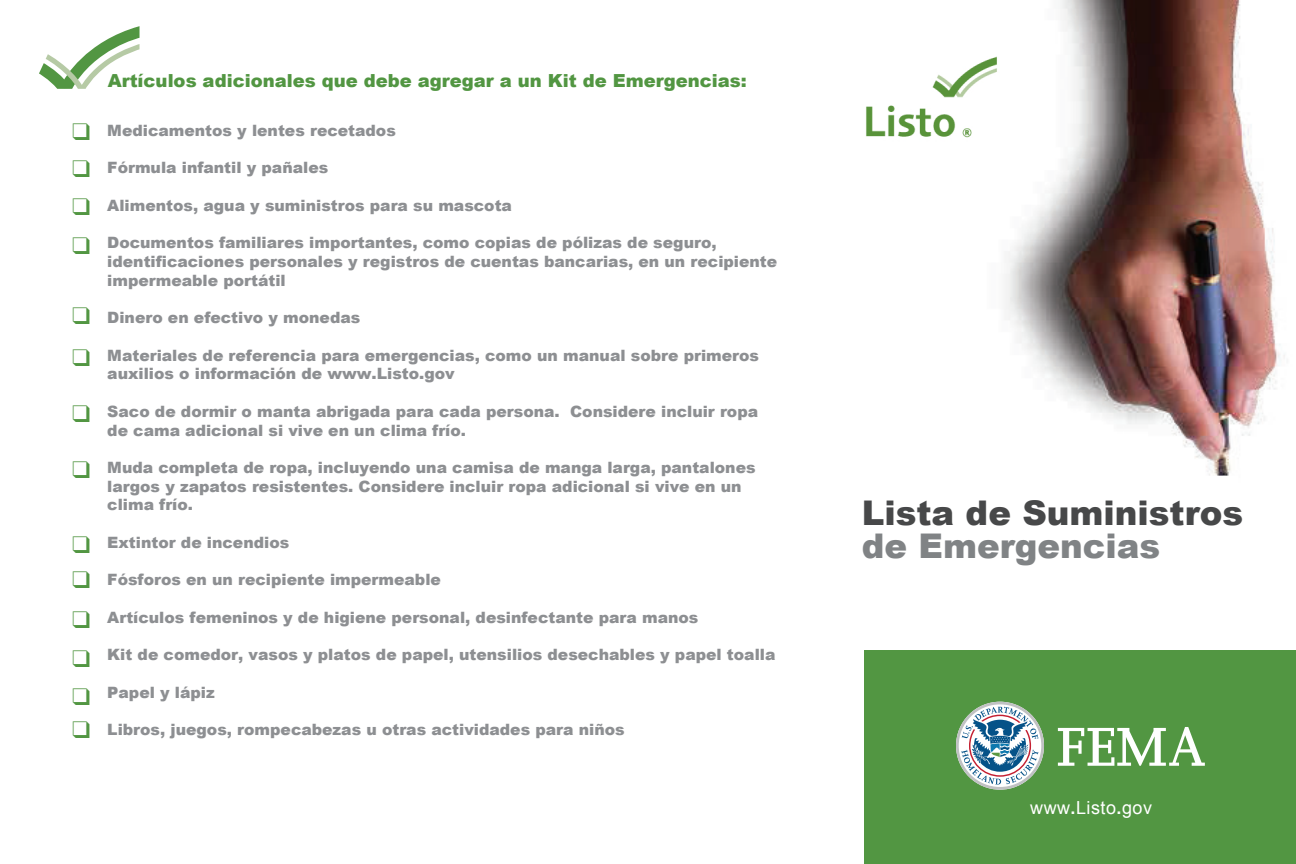
<style>
.page{position:relative;width:1296px;height:864px;background:#fff}
.page>*{position:absolute;margin:0;border:0;box-sizing:border-box;transform-origin:0 0}
.t1{font:900 34px/33.2px "Arial";color:#474849}
.t2{font:24px/38.2px "Zapf Dingbats";color:#529642;text-align:justify}
.t3{font:900 18px "Arial";color:#529642}
.t4{font:18px "Arial";letter-spacing:.025em;color:#fff}
.t5{font:900 15.6px/18.8px "Arial";color:#8d8f92}
.s1{color:#808385}
.s2{font-weight:700}
</style>
<div class="page">
<img style="left:1005px;top:0;width:280px;height:476px">
<div style="left:864px;top:651px;width:432px;height:213px;background:#529642"></div>
<svg style="left:1058px;top:727px;width:147px;height:39px"></svg>
<svg style="left:956px;top:702px;width:88px;height:88px"></svg>
<svg style="left:39px;top:26px;width:101px;height:63px"></svg>
<img style="left:866px;top:40px;width:142px;height:123px">
<p class="t2" style="left:72px;top:112px;width:20px">❑ ❑ ❑ ❑</p>
<p class="t2" style="left:72px;top:601px;width:20px">❑ ❑ ❑</p>
<p class="t3" style="left:108px;top:67px;width:641px">Artículos adicionales que debe agregar a un Kit de Emergencias:</p>
<p class="t5" style="left:107px;top:121px;width:290px">Medicamentos y lentes recetados</p>
<p class="t5" style="left:107px;top:158px;width:223px">Fórmula infantil y pañales</p>
<p class="t5" style="left:107px;top:195px;width:406px">Alimentos, agua y suministros para su mascota</p>
<p class="t5" style="left:107px;top:233px;width:671px">Documentos familiares importantes, como copias de pólizas de seguro, identificaciones personales y registros de cuentas bancarias, en un recipiente impermeable portátil</p>
<p class="t5" style="left:107px;top:308px;width:255px">Dinero en efectivo y monedas</p>
<p class="t5" style="left:107px;top:345px;width:653px">Materiales de referencia para emergencias, como un manual sobre primeros auxilios o información de www.Listo.gov</p>
<p class="t5" style="left:107px;top:401px;width:652px">Saco de dormir o manta abrigada para cada persona. Considere incluir ropa de cama adicional si vive en un clima frío.</p>
<p class="t5" style="left:107px;top:458px;width:650px">Muda completa de ropa, incluyendo una camisa de manga larga, pantalones largos y zapatos resistentes. Considere incluir ropa adicional si vive en un clima frío.</p>
<p class="t5" style="left:107px;top:532px;width:184px">Extintor de incendios</p>
<p class="t5" style="left:107px;top:570px;width:335px">Fósforos en un recipiente impermeable</p>
<p class="t5" style="left:107px;top:607px;width:593px">Artículos femeninos y de higiene personal, desinfectante para manos</p>
<p class="t5" style="left:107px;top:645px;width:670px">Kit de comedor, vasos y platos de papel, utensilios desechables y papel toalla</p>
<p class="t5" style="left:107px;top:682px;width:109px">Papel y lápiz</p>
<p class="t5" style="left:107px;top:720px;width:519px">Libros, juegos, rompecabezas u otras actividades para niños</p>
<h1 class="t1" style="left:862px;top:495px;width:383px">Lista de Suministros <span class="s1">de Emergencias</span></h1>
<p class="t4" style="left:1030px;top:796px;width:123px">www<span class="s2">.</span>Listo<span class="s2">.</span>gov</p>
</div>
